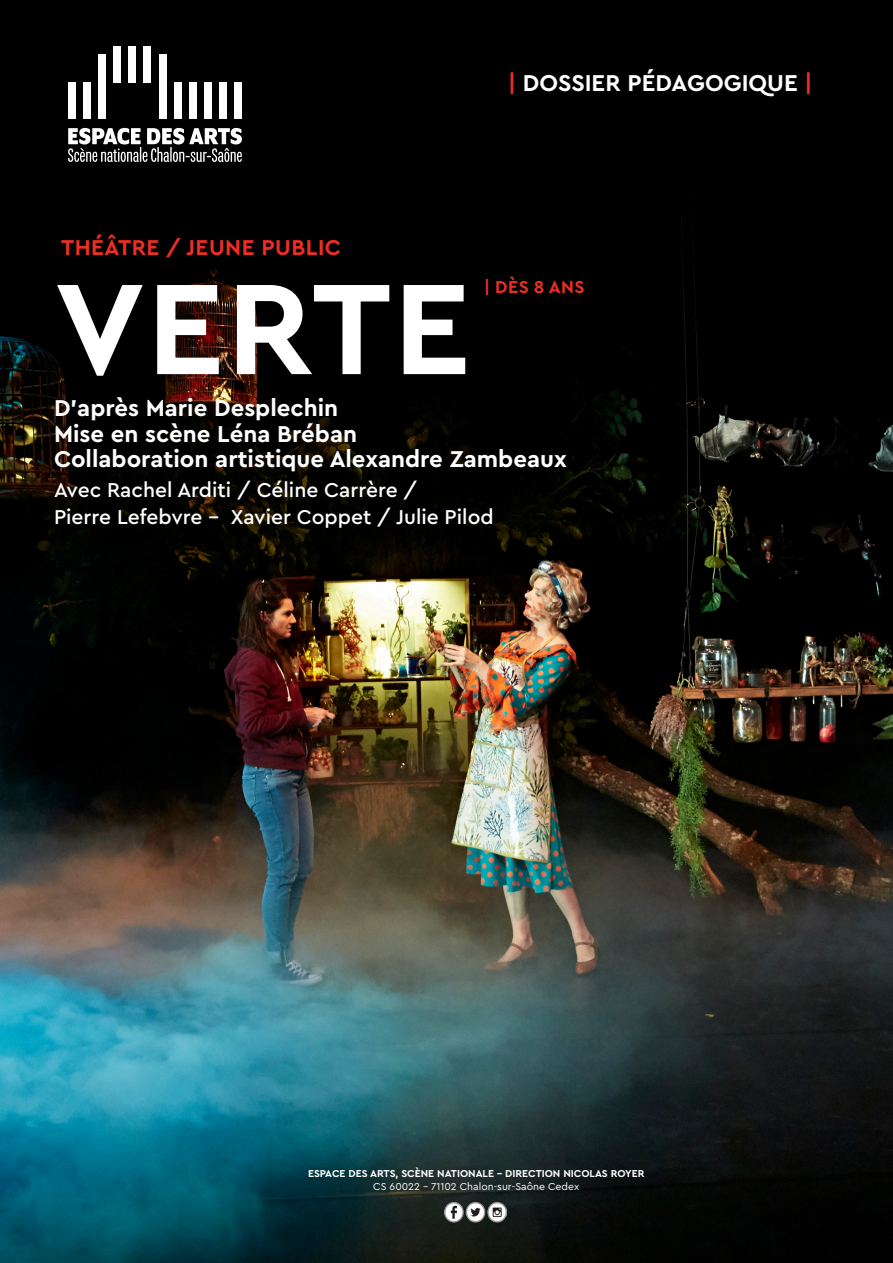
<style>
.page{position:relative;width:893px;height:1263px;background:#fff}
.page>*{position:absolute;margin:0;border:0;box-sizing:border-box;transform-origin:0 0}
.Titres_ferré_gauche{font:700 135px "Cera PRO";letter-spacing:.015em;color:#fff}
.Auteurs_ferré_gauche{font:700 24px "Cera PRO";color:#fff}
.Infos_haut{font:700 22.5px "Cera PRO";letter-spacing:.02em;color:#ee2e22}
.Auteurs_ferré_gauche-2{font:500 21px "Cera PRO";color:#fff}
.t1{font:700 18px "Cera PRO";letter-spacing:.02em;color:#ee2e22}
.t2{font:700 10.5px "Cera PRO";color:#fff}
.t3{font:10.5px "Cera PRO";color:#fff}
.s1{color:#ee2e22}
</style>
<div class="page">
<img style="left:0;top:0;width:893px;height:1263px">
<img style="left:444px;top:1200px;width:63px;height:23px">
<div style="left:68px;top:82px;width:8px;height:37px;background:#fff"></div>
<div style="left:83px;top:82px;width:8px;height:37px;background:#fff"></div>
<div style="left:98px;top:54px;width:8px;height:65px;background:#fff"></div>
<div style="left:113px;top:46px;width:8px;height:36px;background:#fff"></div>
<div style="left:128px;top:46px;width:8px;height:36px;background:#fff"></div>
<div style="left:144px;top:46px;width:7px;height:36px;background:#fff"></div>
<div style="left:159px;top:54px;width:7px;height:65px;background:#fff"></div>
<div style="left:174px;top:82px;width:7px;height:37px;background:#fff"></div>
<div style="left:189px;top:82px;width:8px;height:37px;background:#fff"></div>
<div style="left:204px;top:82px;width:8px;height:37px;background:#fff"></div>
<div style="left:219px;top:82px;width:8px;height:37px;background:#fff"></div>
<div style="left:234px;top:82px;width:8px;height:37px;background:#fff"></div>
<svg style="left:68px;top:128px;width:174px;height:34px"></svg>
<p class="Infos_haut" style="left:61px;top:233px;width:282px">THÉÂTRE / JEUNE PUBLIC</p>
<p class="Auteurs_ferré_gauche" style="left:508px;top:67px;width:306px"><span class="s1">|</span> DOSSIER PÉDAGOGIQUE <span class="s1">|</span></p>
<p class="t1" style="left:484px;top:275px;width:102px">| DÈS 8 ANS</p>
<p class="Titres_ferré_gauche" style="left:55px;top:239px;width:417px">VERTE</p>
<p class="Auteurs_ferré_gauche" style="left:54px;top:392px;width:286px">D’après Marie Desplechin</p>
<p class="Auteurs_ferré_gauche" style="left:54px;top:417px;width:305px">Mise en scène Léna Bréban</p>
<p class="Auteurs_ferré_gauche" style="left:54px;top:443px;width:514px">Collaboration artistique Alexandre Zambeaux</p>
<p class="Auteurs_ferré_gauche-2" style="left:54px;top:476px;width:365px">Avec Rachel Arditi / Céline Carrère /</p>
<p class="Auteurs_ferré_gauche-2" style="left:54px;top:503px;width:441px">Pierre Lefebvre - Xavier Coppet / Julie Pilod</p>
<p class="t2" style="left:308px;top:1167px;width:338px">ESPACE DES ARTS, SCÈNE NATIONALE - DIRECTION NICOLAS ROYER</p>
<p class="t3" style="left:373px;top:1179px;width:207px">CS 60022 - 71102 Chalon-sur-Saône Cedex</p>
</div>
